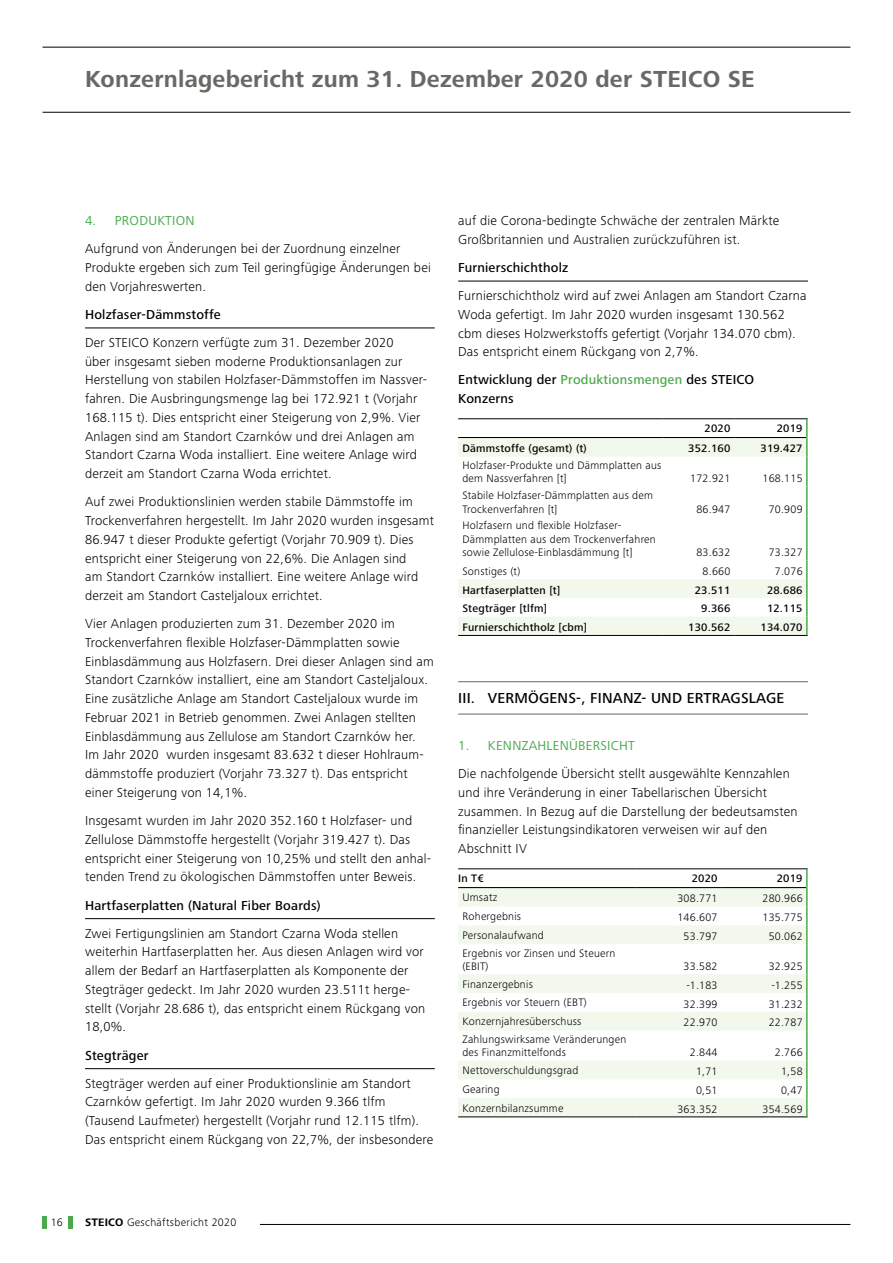
<style>
.page{position:relative;width:893px;height:1263px;background:#fff}
.page>*{position:absolute;margin:0;border:0;box-sizing:border-box;transform-origin:0 0}
.t1{font:700 24px "Frutiger Next LTW1 G";letter-spacing:.01em;color:#6a6764}
.t2{font:500 15px "Frutiger Next LTW1 G";letter-spacing:.015em;color:#000}
.t3{font:300 13.5px/18.8px "Frutiger Next LTW1 G";letter-spacing:.015em;color:#000}
.t4{font:500 13.5px/18.8px "Frutiger Next LTW1 G";letter-spacing:.015em;color:#000}
.t5{font:13.5px "Frutiger Next LTW1 G";letter-spacing:.02em;color:#4ba94a}
.t6{font:300 11.25px/13.5px "Frutiger Next LTW1 G";letter-spacing:.02em;color:#000}
.t7{font:500 11.25px "Frutiger Next LTW1 G";letter-spacing:.02em;color:#000}
.s1{color:#4ba94a}
.s2{font-weight:700}
</style>
<div class="page">
<hr style="left:43px;top:112px;width:807px;height:1px;background:#000">
<hr style="left:43px;top:47px;width:807px;height:1px;background:#000">
<hr style="left:43px;top:1216px;width:4px;height:13px;background:#4ba94a">
<div style="left:68px;top:1216px;width:5px;height:13px;background:#4ba94a"></div>
<hr style="left:260px;top:1224px;width:590px;height:1px;background:#000">
<hr style="left:85px;top:328px;width:350px;height:1px;background:#000">
<hr style="left:85px;top:918px;width:350px;height:1px;background:#000">
<hr style="left:85px;top:1068px;width:350px;height:1px;background:#000">
<hr style="left:458px;top:281px;width:350px;height:1px;background:#000">
<hr style="left:458px;top:681px;width:350px;height:1px;background:#6a6764">
<hr style="left:458px;top:714px;width:350px;height:1px;background:#6a6764">
<hr style="left:458px;top:418px;width:204px;height:1px;background:#000">
<hr style="left:662px;top:418px;width:73px;height:1px;background:#000">
<hr style="left:735px;top:418px;width:73px;height:1px;background:#000">
<hr style="left:458px;top:635px;width:204px;height:1px;background:#000">
<hr style="left:662px;top:635px;width:73px;height:1px;background:#000">
<hr style="left:735px;top:635px;width:73px;height:1px;background:#000">
<svg style="left:458px;top:419px;width:350px;height:38px"></svg>
<hr style="left:806px;top:437px;width:2px;height:20px;background:#4ba94a">
<hr style="left:806px;top:457px;width:2px;height:30px;background:#4ba94a">
<hr style="left:806px;top:487px;width:2px;height:30px;background:#4ba94a">
<hr style="left:806px;top:517px;width:2px;height:43px;background:#4ba94a">
<svg style="left:458px;top:560px;width:350px;height:75px"></svg>
<hr style="left:458px;top:868px;width:179px;height:1px;background:#000">
<hr style="left:637px;top:868px;width:85px;height:1px;background:#000">
<hr style="left:722px;top:868px;width:86px;height:1px;background:#000">
<hr style="left:458px;top:1117px;width:179px;height:1px;background:#000">
<hr style="left:637px;top:1117px;width:85px;height:1px;background:#000">
<hr style="left:722px;top:1117px;width:86px;height:1px;background:#000">
<svg style="left:458px;top:869px;width:350px;height:248px"></svg>
<h1 class="t1" style="left:85px;top:65px;width:671px">Konzernlagebericht zum 31. Dezember 2020 der STEICO SE</h1>
<p class="t5" style="left:85px;top:213px;width:111px">4. PRODUKTION</p>
<p class="t3" style="left:85px;top:239px;width:347px">Aufgrund von Änderungen bei der Zuordnung einzelner<br>Produkte ergeben sich zum Teil geringfügige Änderungen bei den Vorjahreswerten.</p>
<p class="t4" style="left:85px;top:305px;width:137px">Holzfaser-Dämmstoffe</p>
<p class="t3" style="left:85px;top:333px;width:344px">Der STEICO Konzern verfügte zum 31. Dezember 2020<br>über insgesamt sieben moderne Produktionsanlagen zur Herstellung von stabilen Holzfaser-Dämmstoffen im Nassver&shy;fahren. Die Ausbringungsmenge lag bei 172.921 t (Vorjahr 168.115 t). Dies entspricht einer Steigerung von 2,9%. Vier Anlagen sind am Standort Czarnków und drei Anlagen am Standort Czarna Woda installiert. Eine weitere Anlage wird derzeit am Standort Czarna Woda errichtet.</p>
<p class="t3" style="left:85px;top:492px;width:350px">Auf zwei Produktionslinien werden stabile Dämmstoffe im Trockenverfahren hergestellt. Im Jahr 2020 wurden insgesamt 86.947 t dieser Produkte gefertigt (Vorjahr 70.909 t). Dies entspricht einer Steigerung von 22,6%. Die Anlagen sind<br>am Standort Czarnków installiert. Eine weitere Anlage wird derzeit am Standort Casteljaloux errichtet.</p>
<p class="t3" style="left:85px;top:614px;width:350px">Vier Anlagen produzierten zum 31. Dezember 2020 im Trockenverfahren flexible Holzfaser-Dämmplatten sowie Einblasdämmung aus Holzfasern. Drei dieser Anlagen sind am Standort Czarnków installiert, eine am Standort Casteljaloux.<br>Eine zusätzliche Anlage am Standort Casteljaloux wurde im Februar 2021 in Betrieb genommen. Zwei Anlagen stellten Einblasdämmung aus Zellulose am Standort Czarnków her.<br>Im Jahr 2020 wurden insgesamt 83.632 t dieser Hohlraum&shy;dämmstoffe produziert (Vorjahr 73.327 t). Das entspricht einer Steigerung von 14,1%.</p>
<p class="t3" style="left:85px;top:811px;width:348px">Insgesamt wurden im Jahr 2020 352.160 t Holzfaser- und Zellulose Dämmstoffe hergestellt (Vorjahr 319.427 t). Das entspricht einer Steigerung von 10,25% und stellt den anhal&shy;tenden Trend zu ökologischen Dämmstoffen unter Beweis.</p>
<p class="t4" style="left:85px;top:896px;width:237px">Hartfaserplatten (Natural Fiber Boards)</p>
<p class="t3" style="left:85px;top:924px;width:342px">Zwei Fertigungslinien am Standort Czarna Woda stellen weiterhin Hartfaserplatten her. Aus diesen Anlagen wird vor allem der Bedarf an Hartfaserplatten als Komponente der Stegträger gedeckt. Im Jahr 2020 wurden 23.511t herge&shy;stellt (Vorjahr 28.686 t), das entspricht einem Rückgang von 18,0%.</p>
<p class="t4" style="left:85px;top:1046px;width:65px">Stegträger</p>
<p class="t3" style="left:85px;top:1074px;width:350px">Stegträger werden auf einer Produktionslinie am Standort Czarnków gefertigt. Im Jahr 2020 wurden 9.366 tlfm (Tausend Laufmeter) hergestellt (Vorjahr rund 12.115 tlfm).<br>Das entspricht einem Rückgang von 22,7%, der insbesondere</p>
<p class="t3" style="left:458px;top:211px;width:323px">auf die Corona-bedingte Schwäche der zentralen Märkte<br>Großbritannien und Australien zurückzuführen ist.</p>
<p class="t4" style="left:458px;top:258px;width:111px">Furnierschichtholz</p>
<p class="t3" style="left:458px;top:286px;width:350px">Furnierschichtholz wird auf zwei Anlagen am Standort Czarna Woda gefertigt. Im Jahr 2020 wurden insgesamt 130.562 cbm dieses Holzwerkstoffs gefertigt (Vorjahr 134.070 cbm).<br>Das entspricht einem Rückgang von 2,7%.</p>
<p class="t4" style="left:458px;top:371px;width:298px">Entwicklung der <span class="s1">Produktionsmengen</span> des STEICO<br>Konzerns</p>
<p class="t7" style="left:704px;top:422px;width:27px">2020</p>
<p class="t7" style="left:777px;top:422px;width:27px">2019</p>
<p class="t7" style="left:462px;top:442px;width:126px">Dämmstoffe (gesamt) (t)</p>
<p class="t7" style="left:688px;top:442px;width:44px">352.160</p>
<p class="t7" style="left:760px;top:442px;width:44px">319.427</p>
<p class="t6" style="left:462px;top:458px;width:201px">Holzfaser-Produkte und Dämmplatten aus dem Nassverfahren [t]</p>
<p class="t6" style="left:690px;top:472px;width:42px">172.921</p>
<p class="t6" style="left:762px;top:472px;width:42px">168.115</p>
<p class="t6" style="left:462px;top:489px;width:192px">Stabile Holzfaser-Dämmplatten aus dem<br>Trockenverfahren [t]</p>
<p class="t6" style="left:462px;top:519px;width:195px">Holzfasern und flexible Holzfaser-<br>Dämmplatten aus dem Trockenverfahren sowie Zellulose-Einblasdämmung [t]</p>
<p class="t6" style="left:696px;top:502px;width:35px">86.947</p>
<p class="t6" style="left:769px;top:502px;width:35px">70.909</p>
<p class="t6" style="left:696px;top:546px;width:35px">83.632</p>
<p class="t6" style="left:769px;top:546px;width:35px">73.327</p>
<p class="t6" style="left:462px;top:564px;width:59px">Sonstiges (t)</p>
<p class="t6" style="left:703px;top:564px;width:29px">8.660</p>
<p class="t6" style="left:775px;top:564px;width:29px">7.076</p>
<p class="t7" style="left:462px;top:583px;width:99px">Hartfaserplatten [t]</p>
<p class="t7" style="left:695px;top:583px;width:37px">23.511</p>
<p class="t7" style="left:767px;top:583px;width:37px">28.686</p>
<p class="t7" style="left:462px;top:602px;width:86px">Stegträger [tlfm]</p>
<p class="t7" style="left:701px;top:602px;width:31px">9.366</p>
<p class="t7" style="left:767px;top:602px;width:37px">12.115</p>
<p class="t7" style="left:462px;top:621px;width:126px">Furnierschichtholz [cbm]</p>
<p class="t7" style="left:688px;top:621px;width:44px">130.562</p>
<p class="t7" style="left:760px;top:621px;width:44px">134.070</p>
<p class="t2" style="left:458px;top:690px;width:328px">III. VERMÖGENS-, FINANZ- UND ERTRAGSLAGE</p>
<p class="t5" style="left:458px;top:738px;width:178px">1. KENNZAHLENÜBERSICHT</p>
<p class="t3" style="left:458px;top:764px;width:341px">Die nachfolgende Übersicht stellt ausgewählte Kennzahlen und ihre Veränderung in einer Tabellarischen Übersicht zusammen. In Bezug auf die Darstellung der bedeutsamsten finanzieller Leistungsindikatoren verweisen wir auf den Abschnitt IV</p>
<p class="t7" style="left:458px;top:872px;width:27px">In T€</p>
<p class="t7" style="left:692px;top:872px;width:27px">2020</p>
<p class="t7" style="left:777px;top:872px;width:27px">2019</p>
<p class="t6" style="left:462px;top:891px;width:36px">Umsatz</p>
<p class="t6" style="left:677px;top:892px;width:42px">308.771</p>
<p class="t6" style="left:762px;top:892px;width:42px">280.966</p>
<p class="t6" style="left:462px;top:909px;width:60px">Rohergebnis</p>
<p class="t6" style="left:677px;top:911px;width:42px">146.607</p>
<p class="t6" style="left:762px;top:911px;width:42px">135.775</p>
<p class="t6" style="left:462px;top:928px;width:83px">Personalaufwand</p>
<p class="t6" style="left:684px;top:929px;width:35px">53.797</p>
<p class="t6" style="left:769px;top:929px;width:35px">50.062</p>
<p class="t6" style="left:462px;top:946px;width:154px">Ergebnis vor Zinsen und Steuern (EBIT)</p>
<p class="t6" style="left:684px;top:959px;width:35px">33.582</p>
<p class="t6" style="left:769px;top:959px;width:35px">32.925</p>
<p class="t6" style="left:462px;top:977px;width:72px">Finanzergebnis</p>
<p class="t6" style="left:687px;top:978px;width:32px">-1.183</p>
<p class="t6" style="left:772px;top:978px;width:32px">-1.255</p>
<p class="t6" style="left:462px;top:996px;width:126px">Ergebnis vor Steuern (EBT)</p>
<p class="t6" style="left:684px;top:997px;width:35px">32.399</p>
<p class="t6" style="left:769px;top:997px;width:35px">31.232</p>
<p class="t6" style="left:462px;top:1015px;width:121px">Konzernjahresüberschuss</p>
<p class="t6" style="left:684px;top:1016px;width:35px">22.970</p>
<p class="t6" style="left:769px;top:1016px;width:35px">22.787</p>
<p class="t6" style="left:462px;top:1032px;width:165px">Zahlungswirksame Veränderungen des Finanzmittelfonds</p>
<p class="t6" style="left:690px;top:1046px;width:29px">2.844</p>
<p class="t6" style="left:775px;top:1046px;width:29px">2.766</p>
<p class="t6" style="left:462px;top:1063px;width:118px">Nettoverschuldungsgrad</p>
<p class="t6" style="left:696px;top:1065px;width:23px">1,71</p>
<p class="t6" style="left:781px;top:1065px;width:23px">1,58</p>
<p class="t6" style="left:462px;top:1082px;width:39px">Gearing</p>
<p class="t6" style="left:696px;top:1083px;width:23px">0,51</p>
<p class="t6" style="left:781px;top:1083px;width:23px">0,47</p>
<p class="t6" style="left:462px;top:1101px;width:103px">Konzernbilanzsumme</p>
<p class="t6" style="left:677px;top:1102px;width:42px">363.352</p>
<p class="t6" style="left:762px;top:1102px;width:42px">354.569</p>
<p class="t6" style="left:51px;top:1215px;width:13px">16</p>
<p class="t6" style="left:85px;top:1216px;width:153px"><span class="s2">STEICO</span> Geschäftsbericht 2020</p>
</div>
